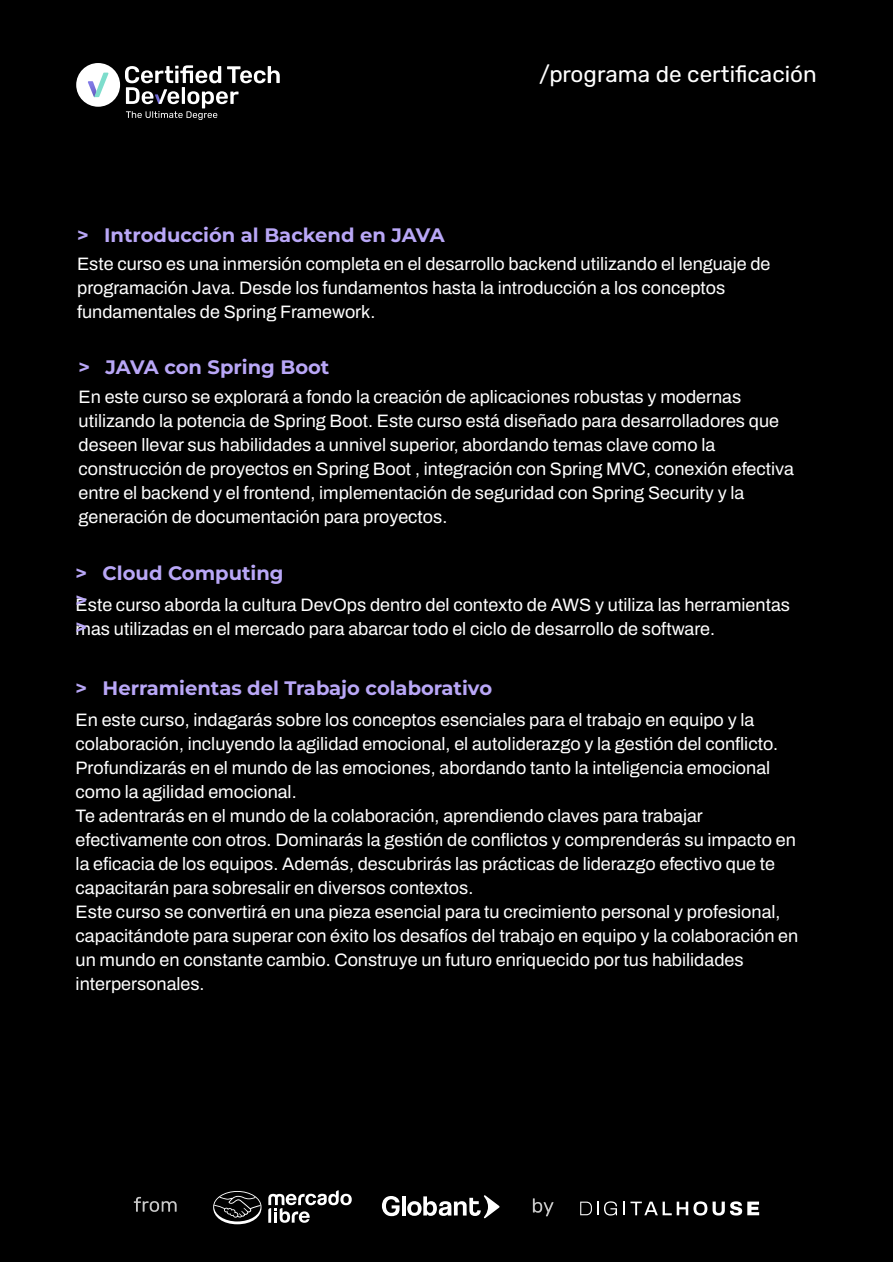
<style>
.page{position:relative;width:893px;height:1262px;background:#fff}
.page>*{position:absolute;margin:0;border:0;box-sizing:border-box;transform-origin:0 0}
.t1{font:300 22.5px "Rubik";color:#fff}
.t2{font:700 19.5px/27px "Montserrat";color:#b9a7f7}
.t3{font:18px/24px "Archivo";color:#fff}
</style>
<div class="page">
<div style="left:0;top:0;width:892px;height:1262px;background:#000"></div>
<div style="left:76px;top:63px;width:44px;height:44px;background:#fff;border-radius:50%"></div>
<svg style="left:88px;top:73px;width:20px;height:24px"></svg>
<svg style="left:125px;top:65px;width:155px;height:55px"></svg>
<svg style="left:382px;top:1196px;width:17px;height:20px"></svg>
<hr style="left:402px;top:1196px;width:3px;height:19px;background:#fff">
<svg style="left:407px;top:1195px;width:92px;height:23px"></svg>
<svg style="left:533px;top:1198px;width:20px;height:18px"></svg>
<svg style="left:134px;top:1196px;width:43px;height:15px"></svg>
<svg style="left:213px;top:1191px;width:48px;height:33px"></svg>
<svg style="left:268px;top:1190px;width:84px;height:32px"></svg>
<svg style="left:604px;top:1201px;width:13px;height:14px"></svg>
<svg style="left:623px;top:1201px;width:101px;height:14px"></svg>
<svg style="left:730px;top:1201px;width:29px;height:14px"></svg>
<svg style="left:580px;top:1201px;width:18px;height:14px"></svg>
<p class="t2" style="left:77px;top:221px;width:369px">&gt; Introducción al Backend en JAVA</p>
<p class="t1" style="left:539px;top:58px;width:279px">/programa de certificación</p>
<p class="t3" style="left:77px;top:252px;width:694px">Este curso es una inmersión completa en el desarrollo backend utilizando el lenguaje de programación Java. Desde los fundamentos hasta la introducción a los conceptos fundamentales de Spring Framework.</p>
<p class="t2" style="left:79px;top:353px;width:252px">&gt; JAVA con Spring Boot</p>
<p class="t3" style="left:79px;top:385px;width:716px">En este curso se explorará a fondo la creación de aplicaciones robustas y modernas utilizando la potencia de Spring Boot. Este curso está diseñado para desarrolladores que deseen llevar sus habilidades a unnivel superior, abordando temas clave como la construcción de proyectos en Spring Boot , integración con Spring MVC, conexión efectiva entre el backend y el frontend, implementación de seguridad con Spring Security y la generación de documentación para proyectos.</p>
<p class="t2" style="left:76px;top:559px;width:209px">&gt; Cloud Computing &gt;<br>&gt;</p>
<p class="t3" style="left:76px;top:592px;width:715px">Este curso aborda la cultura DevOps dentro del contexto de AWS y utiliza las herramientas mas utilizadas en el mercado para abarcar todo el ciclo de desarrollo de software.</p>
<p class="t2" style="left:76px;top:674px;width:418px">&gt; Herramientas del Trabajo colaborativo</p>
<p class="t3" style="left:76px;top:708px;width:724px">En este curso, indagarás sobre los conceptos esenciales para el trabajo en equipo y la colaboración, incluyendo la agilidad emocional, el autoliderazgo y la gestión del conflicto.<br>Profundizarás en el mundo de las emociones, abordando tanto la inteligencia emocional como la agilidad emocional.<br>Te adentrarás en el mundo de la colaboración, aprendiendo claves para trabajar efectivamente con otros. Dominarás la gestión de conflictos y comprenderás su impacto en la eficacia de los equipos. Además, descubrirás las prácticas de liderazgo efectivo que te capacitarán para sobresalir en diversos contextos.<br>Este curso se convertirá en una pieza esencial para tu crecimiento personal y profesional, capacitándote para superar con éxito los desafíos del trabajo en equipo y la colaboración en un mundo en constante cambio. Construye un futuro enriquecido por tus habilidades interpersonales.</p>
</div>
